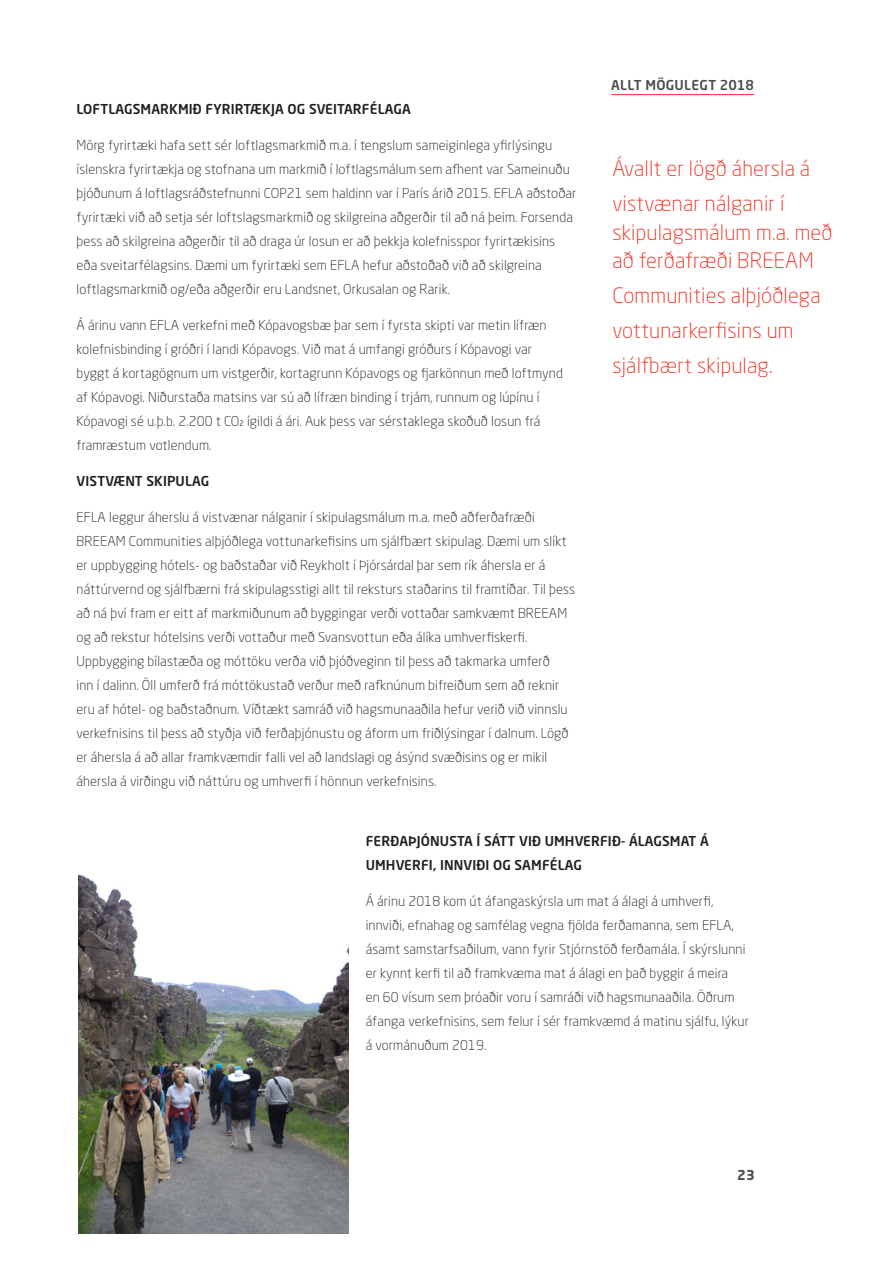
<style>
.page{position:relative;width:893px;height:1263px;background:#fff}
.page>*{position:absolute;margin:0;border:0;box-sizing:border-box;transform-origin:0 0}
.Pull_out_quote{font:300 21px/28.5px "Neo Sans Std";letter-spacing:.01em;color:#ef3122}
.Body_text{font:300 13.5px/24px "Neo Sans Std";letter-spacing:.01em;color:#231f20}
.millifyrirsagnir{font:500 13.5px/24px "Neo Sans Std";letter-spacing:.01em;color:#231f20}
.t1{font:500 13.5px "Neo Sans Std";letter-spacing:.015em;color:#4b4c4d}
.t2{font:700 13.5px "Neo Sans Std";color:#4b4c4d}
</style>
<div class="page">
<hr style="left:611px;top:94px;width:143px;height:1px;background:#ef3122">
<img style="left:79px;top:875px;width:270px;height:359px">
<p class="millifyrirsagnir" style="left:77px;top:97px;width:336px">LOFTLAGSMARKMIÐ FYRIRTÆKJA OG SVEITARFÉLAGA</p>
<p class="Body_text" style="left:77px;top:133px;width:501px">Mörg fyrirtæki hafa sett sér loftlagsmarkmið m.a. í tengslum sameiginlega yfirlýsingu íslenskra fyrirtækja og stofnana um markmið í loftlagsmálum sem afhent var Sameinuðu þjóðunum á loftlagsráðstefnunni COP21 sem haldinn var í París árið 2015. EFLA aðstoðar fyrirtæki við að setja sér loftslagsmarkmið og skilgreina aðgerðir til að ná þeim. Forsenda þess að skilgreina aðgerðir til að draga úr losun er að þekkja kolefnisspor fyrirtækisins eða sveitarfélagsins. Dæmi um fyrirtæki sem EFLA hefur aðstoðað við að skilgreina loftlagsmarkmið og/eða aðgerðir eru Landsnet, Orkusalan og Rarik.</p>
<p class="Body_text" style="left:77px;top:313px;width:488px">Á árinu vann EFLA verkefni með Kópavogsbæ þar sem í fyrsta skipti var metin lífræn kolefnisbinding í gróðri í landi Kópavogs. Við mat á umfangi gróðurs í Kópavogi var byggt á kortagögnum um vistgerðir, kortagrunn Kópavogs og fjarkönnun með loftmynd af Kópavogi. Niðurstaða matsins var sú að lífræn binding í trjám, runnum og lúpínu í Kópavogi sé u.þ.b. 2.200 t CO2 ígildi á ári. Auk þess var sérstaklega skoðuð losun frá framræstum votlendum.</p>
<p class="millifyrirsagnir" style="left:77px;top:469px;width:134px">VISTVÆNT SKIPULAG</p>
<p class="Body_text" style="left:77px;top:505px;width:500px">EFLA leggur áherslu á vistvænar nálganir í skipulagsmálum m.a. með aðferðafræði BREEAM Communities alþjóðlega vottunarkefisins um sjálfbært skipulag. Dæmi um slíkt er uppbygging hótels- og baðstaðar við Reykholt í Þjórsárdal þar sem rík áhersla er á náttúrvernd og sjálfbærni frá skipulagsstigi allt til reksturs staðarins til framtíðar. Til þess að ná því fram er eitt af markmiðunum að byggingar verði vottaðar samkvæmt BREEAM og að rekstur hótelsins verði vottaður með Svansvottun eða álíka umhverfiskerfi.<br>Uppbygging bílastæða og móttöku verða við þjóðveginn til þess að takmarka umferð<br>inn í dalinn. Öll umferð frá móttökustað verður með rafknúnum bifreiðum sem að reknir eru af hótel- og baðstaðnum. Víðtækt samráð við hagsmunaaðila hefur verið við vinnslu verkefnisins til þess að styðja við ferðaþjónustu og áform um friðlýsingar í dalnum. Lögð er áhersla á að allar framkvæmdir falli vel að landslagi og ásýnd svæðisins og er mikil áhersla á virðingu við náttúru og umhverfi í hönnun verkefnisins.</p>
<p class="t1" style="left:611px;top:77px;width:144px">ALLT MÖGULEGT 2018</p>
<p class="Pull_out_quote" style="left:612px;top:154px;width:199px">Ávallt er lögð áhersla á</p>
<p class="Pull_out_quote" style="left:612px;top:189px;width:222px">vistvænar nálganir í skipulagsmálum m.a. með að ferðafræði BREEAM</p>
<p class="Pull_out_quote" style="left:612px;top:281px;width:210px">Communities alþjóðlega</p>
<p class="Pull_out_quote" style="left:612px;top:316px;width:183px">vottunarkerfisins um</p>
<p class="Pull_out_quote" style="left:612px;top:351px;width:162px">sjálfbært skipulag.</p>
<p class="millifyrirsagnir" style="left:366px;top:829px;width:345px">FERÐAÞJÓNUSTA Í SÁTT VIÐ UMHVERFIÐ- ÁLAGSMAT Á<br>UMHVERFI, INNVIÐI OG SAMFÉLAG</p>
<p class="Body_text" style="left:366px;top:889px;width:385px">Á árinu 2018 kom út áfangaskýrsla um mat á álagi á umhverfi, innviði, efnahag og samfélag vegna fjölda ferðamanna, sem EFLA, ásamt samstarfsaðilum, vann fyrir Stjórnstöð ferðamála. Í skýrslunni er kynnt kerfi til að framkvæma mat á álagi en það byggir á meira<br>en 60 vísum sem þróaðir voru í samráði við hagsmunaaðila. Öðrum áfanga verkefnisins, sem felur í sér framkvæmd á matinu sjálfu, lýkur á vormánuðum 2019.</p>
<p class="t2" style="left:737px;top:1166px;width:19px">23</p>
</div>
